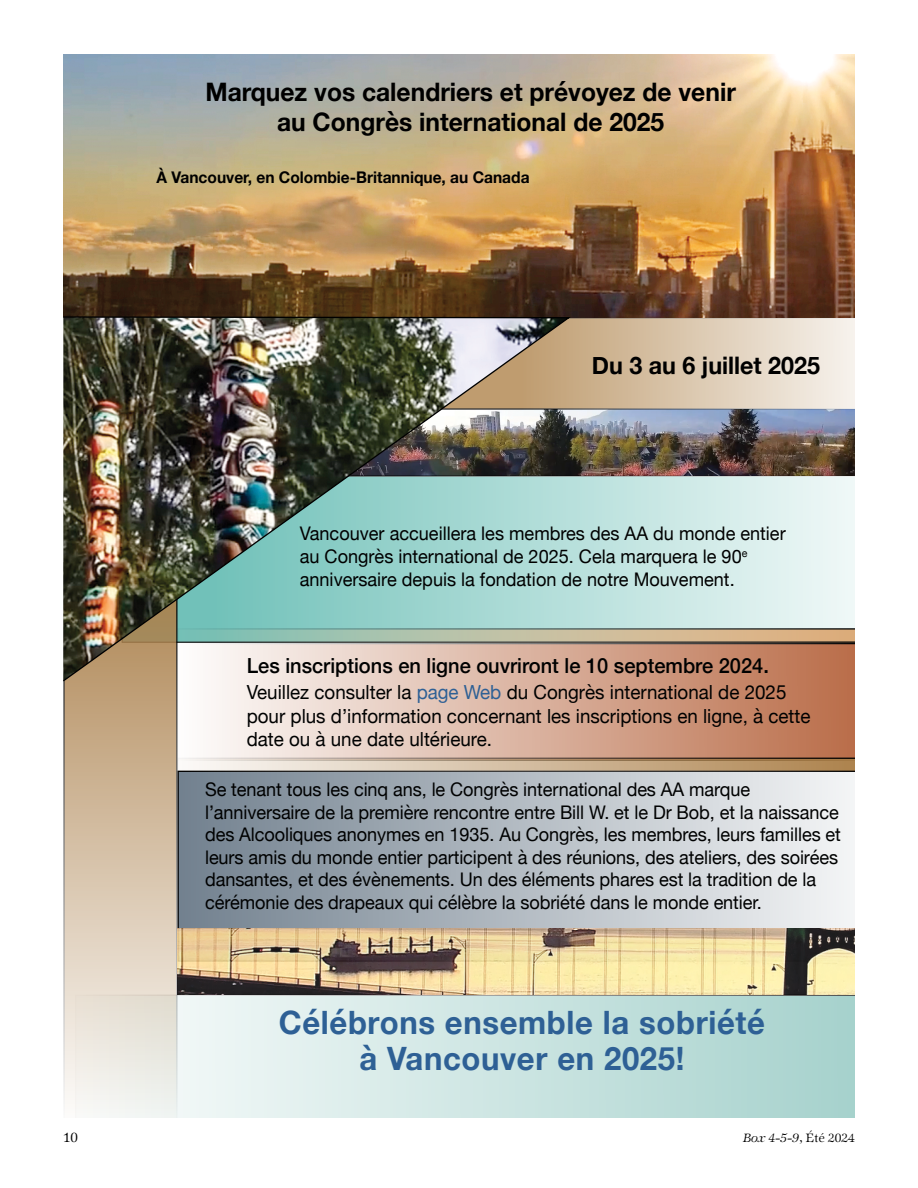
<style>
.page{position:relative;width:918px;height:1188px;background:#fff}
.page>*{position:absolute;margin:0;border:0;box-sizing:border-box;transform-origin:0 0}
.t1{font:700 32.1px/36px "Helvetica Neue";letter-spacing:.02em;color:#2e6095;text-align:center}
.t2{font:700 25.5px/30.6px "Helvetica Neue";color:#000;text-align:center}
.t3{font:700 24.15px "Helvetica Neue";color:#000}
.t4{font:500 20.85px "Helvetica Neue";color:#000101}
.t5{font:19.5px/23.2px "Helvetica Neue";color:#000101}
.t6{font:18.75px/22.5px "Helvetica Neue";letter-spacing:-.005em;color:#000101}
.t7{font:18.75px/22.5px "Helvetica Neue";color:#000}
.t8{font:700 16.05px "Helvetica Neue";color:#000}
.t9{font:300 15px "Zapf Internatl IT Cby BT";color:#000}
.t10{font:italic 300 13.5px "Zapf Internatl IT Cby BT";color:#000}
.s1{color:#2e6095}
.s2{font-style:normal}
</style>
<div class="page">
<svg style="left:178px;top:995px;width:677px;height:123px"></svg>
<svg style="left:178px;top:772px;width:677px;height:157px"></svg>
<svg style="left:192px;top:643px;width:663px;height:115px"></svg>
<img style="left:573px;top:410px;width:282px;height:65px">
<svg style="left:573px;top:475px;width:282px;height:153px"></svg>
<svg style="left:63px;top:683px;width:115px;height:435px"></svg>
<svg style="left:573px;top:317px;width:282px;height:93px"></svg>
<img style="left:63px;top:55px;width:792px;height:262px">
<img style="left:63px;top:316px;width:510px;height:367px">
<svg style="left:177px;top:758px;width:678px;height:14px"></svg>
<svg style="left:177px;top:628px;width:678px;height:15px"></svg>
<img style="left:178px;top:929px;width:677px;height:66px">
<h2 class="t2" style="left:205px;top:77px;width:532px">Marquez vos calendriers et prévoyez de venir au Congrès international de 2025</h2>
<p class="t8" style="left:157px;top:165px;width:374px">À Vancouver, en Colombie-Britannique, au Canada</p>
<p class="t3" style="left:592px;top:347px;width:230px">Du 3 au 6 juillet 2025</p>
<p class="t7" style="left:300px;top:524px;width:487px">Vancouver accueillera les membres des AA du monde entier au Congrès international de 2025. Cela marquera le 90<sup>e </sup>anniversaire depuis la fondation de notre Mouvement.</p>
<p class="t4" style="left:247px;top:649px;width:524px">Les inscriptions en ligne ouvriront le 10 septembre 2024.</p>
<p class="t5" style="left:247px;top:682px;width:565px">Veuillez consulter la <span class="s1">page Web</span> du Congrès international de 2025 pour plus d’information concernant les inscriptions en ligne, à cette date ou à une date ultérieure.</p>
<p class="t6" style="left:205px;top:779px;width:637px">Se tenant tous les cinq ans, le Congrès international des AA marque l’anniversaire de la première rencontre entre Bill W. et le Dr Bob, et la naissance des Alcooliques anonymes en 1935. Au Congrès, les membres, leurs familles et leurs amis du monde entier participent à des réunions, des ateliers, des soirées dansantes, et des évènements. Un des éléments phares est la tradition de la cérémonie des drapeaux qui célèbre la sobriété dans le monde entier.</p>
<h1 class="t1" style="left:279px;top:1005px;width:488px">Célébrons ensemble la sobriété à Vancouver en 2025!</h1>
<p class="t9" style="left:63px;top:1128px;width:16px">10</p>
<p class="t10" style="left:744px;top:1130px;width:113px">Box 4-5-9, <span class="s2">Été 2024</span></p>
</div>
